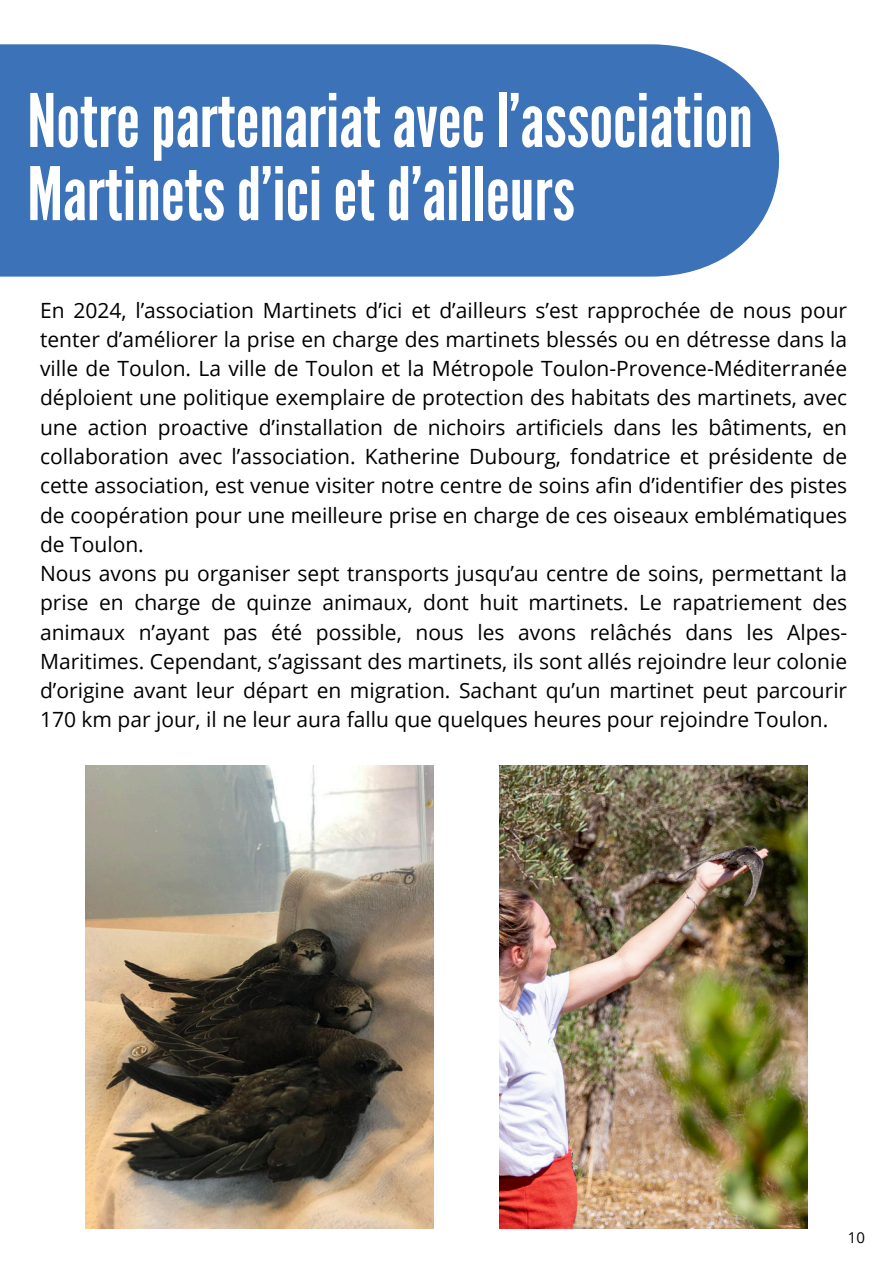
<style>
.page{position:relative;width:894px;height:1264px;background:#fff}
.page>*{position:absolute;margin:0;border:0;box-sizing:border-box;transform-origin:0 0}
.t1{font:73.5px/73.2px "League Gothic";color:#fff}
.t2{font:21px/29.2px "Open Sans";color:#000;text-align:justify}
.t3{font:15px "Open Sans";color:#000}
</style>
<div class="page">
<div style="left:0;top:44px;width:778px;height:232px;background:#3b72b8"></div>
<img style="left:499px;top:765px;width:308px;height:463px">
<img style="left:86px;top:765px;width:347px;height:463px">
<p class="t1" style="left:27px;top:86px;width:727px">Notrepartenariatavecl’association<br>Martinetsd’icietd’ailleurs</p>
<p class="t2" style="left:40px;top:295px;width:808px">En 2024, l’association Martinets d’ici et d’ailleurs s’est rapprochée de nous pour tenter d’améliorer la prise en charge des martinets blessés ou en détresse dans la ville de Toulon. La ville de Toulon et la Métropole Toulon-Provence-Méditerranée déploient une politique exemplaire de protection des habitats des martinets, avec une action proactive d’installation de nichoirs artificiels dans les bâtiments, en collaboration avec l’association. Katherine Dubourg, fondatrice et présidente de cette association, est venue visiter notre centre de soins afin d’identifier des pistes de coopération pour une meilleure prise en charge de ces oiseaux emblématiques de Toulon.</p>
<p class="t2" style="left:40px;top:558px;width:808px">Nous avons pu organiser sept transports jusqu’au centre de soins, permettant la prise en charge de quinze animaux, dont huit martinets. Le rapatriement des animaux n’ayant pas été possible, nous les avons relâchés dans les Alpes-Maritimes. Cependant, s’agissant des martinets, ils sont allés rejoindre leur colonie d’origine avant leur départ en migration. Sachant qu’un martinet peut parcourir 170 km par jour, il ne leur aura fallu que quelques heures pour rejoindre Toulon.</p>
<h1 class="t3" style="left:847px;top:1226px;width:19px">10</h1>
</div>
